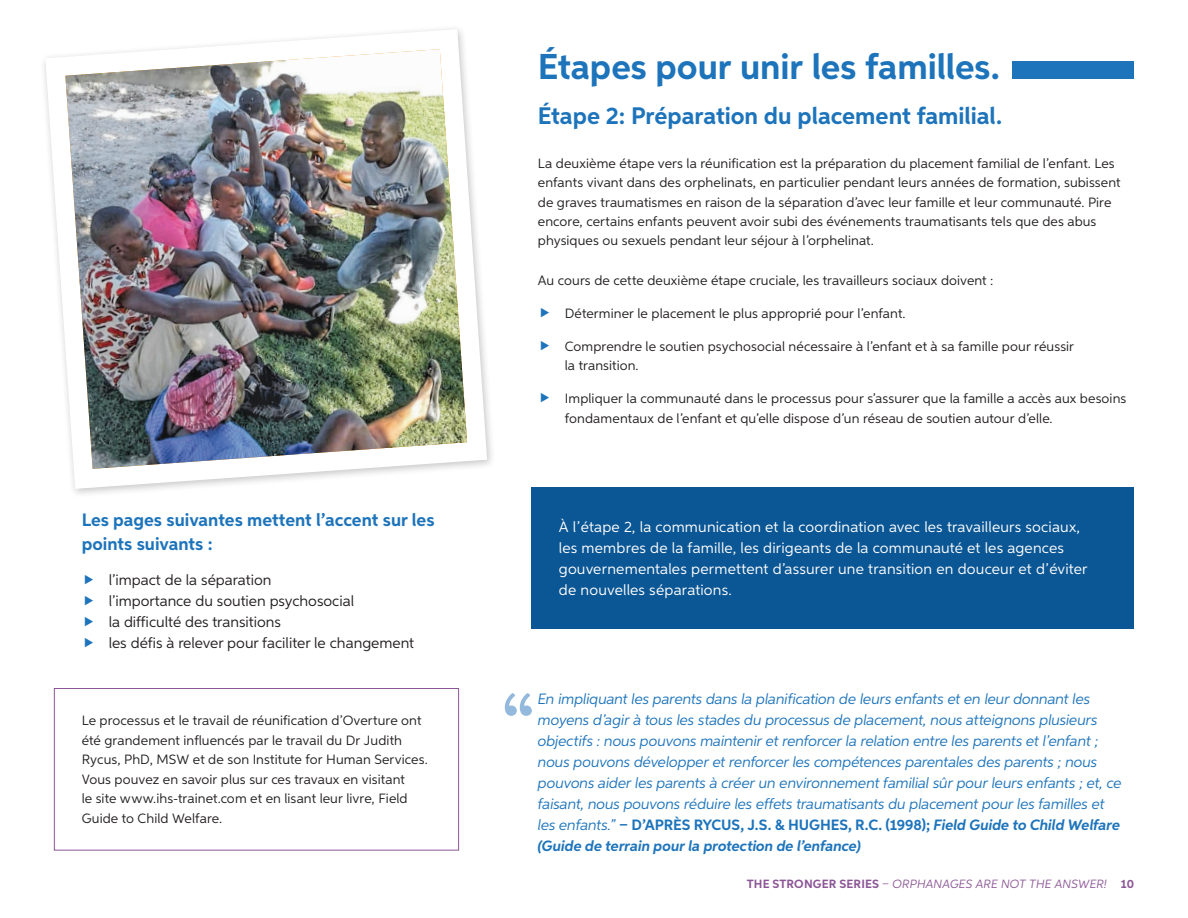
<style>
.page{position:relative;width:1188px;height:918px;background:#fff}
.page>*{position:absolute;margin:0;border:0;box-sizing:border-box;transform-origin:0 0}
.t1{font:700 36px "Aspira";letter-spacing:-.005em;color:#1d74bb}
.t2{font:700 24px "Aspira";letter-spacing:-.005em;color:#1d74bb}
.t3{font:700 18px/24px "Aspira";color:#1d74bb}
.t4{font:italic 15px/21px "Aspira";letter-spacing:-.01em;color:#1d74bb}
.t5{font:15px/21px "Aspira";letter-spacing:.015em;color:#fff}
.t6{font:15px/21px "Aspira";color:#231f20}
.t7{font:13.5px/19.5px "Aspira";letter-spacing:.005em;color:#231f20}
.t8{font:italic 12px "Aspira";color:#8c5696}
.s1{font-weight:700;font-style:normal}
.s2{font-weight:700}
</style>
<div class="page">
<svg style="left:505px;top:693px;width:27px;height:23px"></svg>
<svg style="left:45px;top:29px;width:442px;height:460px"></svg>
<img style="left:65px;top:49px;width:402px;height:420px">
<svg style="left:54px;top:688px;width:405px;height:163px"></svg>
<div style="left:532px;top:487px;width:602px;height:142px;background:#0b5694"></div>
<div style="left:1013px;top:61px;width:121px;height:18px;background:#1d74bb"></div>
<h3 class="t3" style="left:82px;top:508px;width:354px">Les pages suivantes mettent l’accent sur les points suivants :</h3>
<p class="t6" style="left:109px;top:569px;width:307px">l’impact de la séparation<br>l’importance du soutien psychosocial<br>la difficulté des transitions<br>les défis à relever pour faciliter le changement</p>
<p class="t7" style="left:82px;top:711px;width:348px">Le processus et le travail de réunification d’Overture ont été grandement influencés par le travail du Dr Judith Rycus, PhD, MSW et de son Institute for Human Services.<br>Vous pouvez en savoir plus sur ces travaux en visitant<br>le site www.ihs-trainet.com et en lisant leur livre, Field Guide to Child Welfare.</p>
<h1 class="t1" style="left:538px;top:45px;width:464px">Étapes pour unir les familles.</h1>
<h2 class="t2" style="left:538px;top:101px;width:466px">Étape 2: Préparation du placement familial.</h2>
<p class="t7" style="left:538px;top:153px;width:584px">La deuxième étape vers la réunification est la préparation du placement familial de l’enfant. Les enfants vivant dans des orphelinats, en particulier pendant leurs années de formation, subissent de graves traumatismes en raison de la séparation d’avec leur famille et leur communauté. Pire encore, certains enfants peuvent avoir subi des événements traumatisants tels que des abus physiques ou sexuels pendant leur séjour à l’orphelinat.</p>
<p class="t7" style="left:538px;top:270px;width:457px">Au cours de cette deuxième étape cruciale, les travailleurs sociaux doivent :</p>
<p class="t7" style="left:565px;top:303px;width:342px">Déterminer le placement le plus approprié pour l’enfant.</p>
<p class="t7" style="left:565px;top:336px;width:511px">Comprendre le soutien psychosocial nécessaire à l’enfant et à sa famille pour réussir la transition.</p>
<p class="t7" style="left:565px;top:388px;width:563px">Impliquer la communauté dans le processus pour s’assurer que la famille a accès aux besoins fondamentaux de l’enfant et qu’elle dispose d’un réseau de soutien autour d’elle.</p>
<p class="t5" style="left:559px;top:516px;width:530px">À l’étape 2, la communication et la coordination avec les travailleurs sociaux, les membres de la famille, les dirigeants de la communauté et les agences gouvernementales permettent d’assurer une transition en douceur et d’éviter de nouvelles séparations.</p>
<p class="t4" style="left:538px;top:688px;width:585px">En impliquant les parents dans la planification de leurs enfants et en leur donnant les moyens d’agir à tous les stades du processus de placement, nous atteignons plusieurs objectifs : nous pouvons maintenir et renforcer la relation entre les parents et l’enfant ; nous pouvons développer et renforcer les compétences parentales des parents ; nous pouvons aider les parents à créer un environnement familial sûr pour leurs enfants ; et, ce faisant, nous pouvons réduire les effets traumatisants du placement pour les familles et les enfants.” <span class="s1">– D’APRÈS RYCUS, J.S. &amp; HUGHES, R.C. (1998);</span> <span class="s2">Field Guide to Child Welfare (Guide de terrain pour la protection de l’enfance)</span></p>
<p class="t8" style="left:747px;top:877px;width:389px"><span class="s1">THE STRONGER SERIES</span> – ORPHANAGES ARE NOT THE ANSWER! <span class="s1">10</span></p>
</div>
